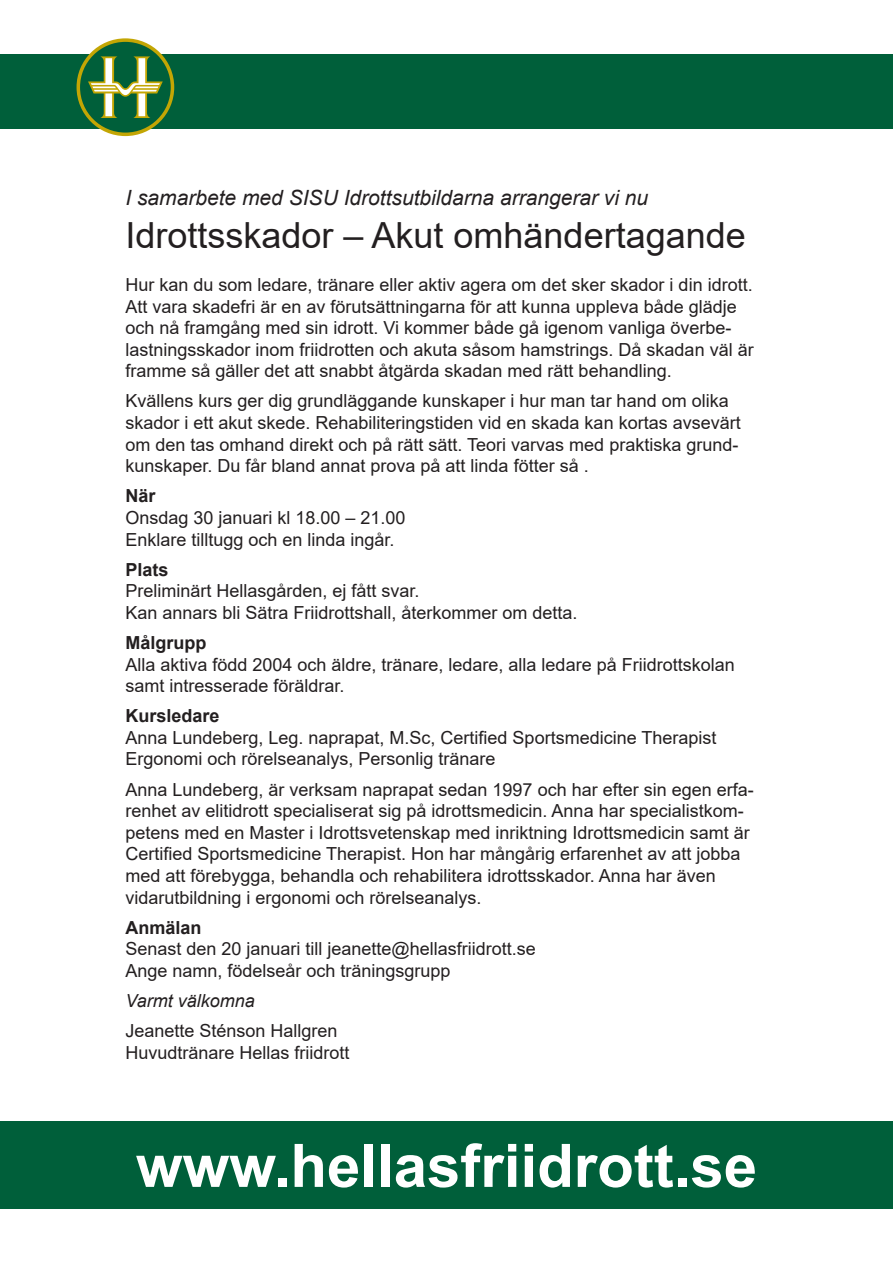
<style>
.page{position:relative;width:893px;height:1263px;background:#fff}
.page>*{position:absolute;margin:0;border:0;box-sizing:border-box;transform-origin:0 0}
.t1{font:700 60px "Arial";color:#fff}
.t2{font:36px "Arial";color:#231f20}
.t3{font:italic 21px "Arial";color:#231f20}
.t4{font:18px/21.6px "Arial";color:#231f20}
.t5{font:700 18px "Arial";color:#231f20}
.t6{font:italic 18px "Arial";color:#231f20}
</style>
<div class="page">
<div style="left:0;top:54px;width:893px;height:74px;background:#005f3a"></div>
<svg style="left:77px;top:38px;width:97px;height:98px"></svg>
<div style="left:80px;top:42px;width:91px;height:91px;background:#005f3a;border-radius:50%"></div>
<svg style="left:88px;top:56px;width:75px;height:62px"></svg>
<div style="left:0;top:1121px;width:893px;height:88px;background:#005f3a"></div>
<p class="t3" style="left:125px;top:184px;width:524px">I samarbete med SISU Idrottsutbildarna arrangerar vi nu</p>
<h2 class="t2" style="left:125px;top:210px;width:622px">Idrottsskador – Akut omhändertagande</h2>
<p class="t4" style="left:125px;top:274px;width:630px">Hur kan du som ledare, tränare eller aktiv agera om det sker skador i din idrott.<br>Att vara skadefri är en av förutsättningarna för att kunna uppleva både glädje och nå framgång med sin idrott. Vi kommer både gå igenom vanliga överbe&shy;lastningsskador inom friidrotten och akuta såsom hamstrings. Då skadan väl är framme så gäller det att snabbt åtgärda skadan med rätt behandling.</p>
<p class="t4" style="left:125px;top:390px;width:617px">Kvällens kurs ger dig grundläggande kunskaper i hur man tar hand om olika skador i ett akut skede. Rehabiliteringstiden vid en skada kan kortas avsevärt om den tas omhand direkt och på rätt sätt. Teori varvas med praktiska grund&shy;kunskaper. Du får bland annat prova på att linda fötter så .</p>
<p class="t5" style="left:125px;top:483px;width:32px">När</p>
<p class="t4" style="left:125px;top:507px;width:282px">Onsdag 30 januari kl 18.00 – 21.00<br>Enklare tilltugg och en linda ingår.</p>
<p class="t5" style="left:125px;top:557px;width:45px">Plats</p>
<p class="t4" style="left:125px;top:580px;width:454px">Preliminärt Hellasgården, ej fått svar.<br>Kan annars bli Sätra Friidrottshall, återkommer om detta.</p>
<p class="t5" style="left:125px;top:630px;width:82px">Målgrupp</p>
<p class="t4" style="left:125px;top:653px;width:611px">Alla aktiva född 2004 och äldre, tränare, ledare, alla ledare på Friidrottskolan samt intresserade föräldrar.</p>
<p class="t5" style="left:125px;top:703px;width:96px">Kursledare</p>
<p class="t4" style="left:125px;top:727px;width:593px">Anna Lundeberg, Leg. naprapat, M.Sc, Certified Sportsmedicine Therapist<br>Ergonomi och rörelseanalys, Personlig tränare</p>
<p class="t4" style="left:125px;top:778px;width:630px">Anna Lundeberg, är verksam naprapat sedan 1997 och har efter sin egen erfa&shy;renhet av elitidrott specialiserat sig på idrottsmedicin. Anna har specialistkom&shy;petens med en Master i Idrottsvetenskap med inriktning Idrottsmedicin samt är Certified Sportsmedicine Therapist. Hon har mångårig erfarenhet av att jobba med att förebygga, behandla och rehabilitera idrottsskador. Anna har även vidarutbildning i ergonomi och rörelseanalys.</p>
<p class="t5" style="left:125px;top:915px;width:78px">Anmälan</p>
<p class="t4" style="left:125px;top:938px;width:412px">Senast den 20 januari till jeanette@hellasfriidrott.se<br>Ange namn, födelseår och träningsgrupp</p>
<p class="t6" style="left:125px;top:989px;width:131px">Varmt välkomna</p>
<p class="t4" style="left:125px;top:1020px;width:226px">Jeanette Sténson Hallgren<br>Huvudtränare Hellas friidrott</p>
<h1 class="t1" style="left:136px;top:1123px;width:623px">www.hellasfriidrott.se</h1>
</div>
